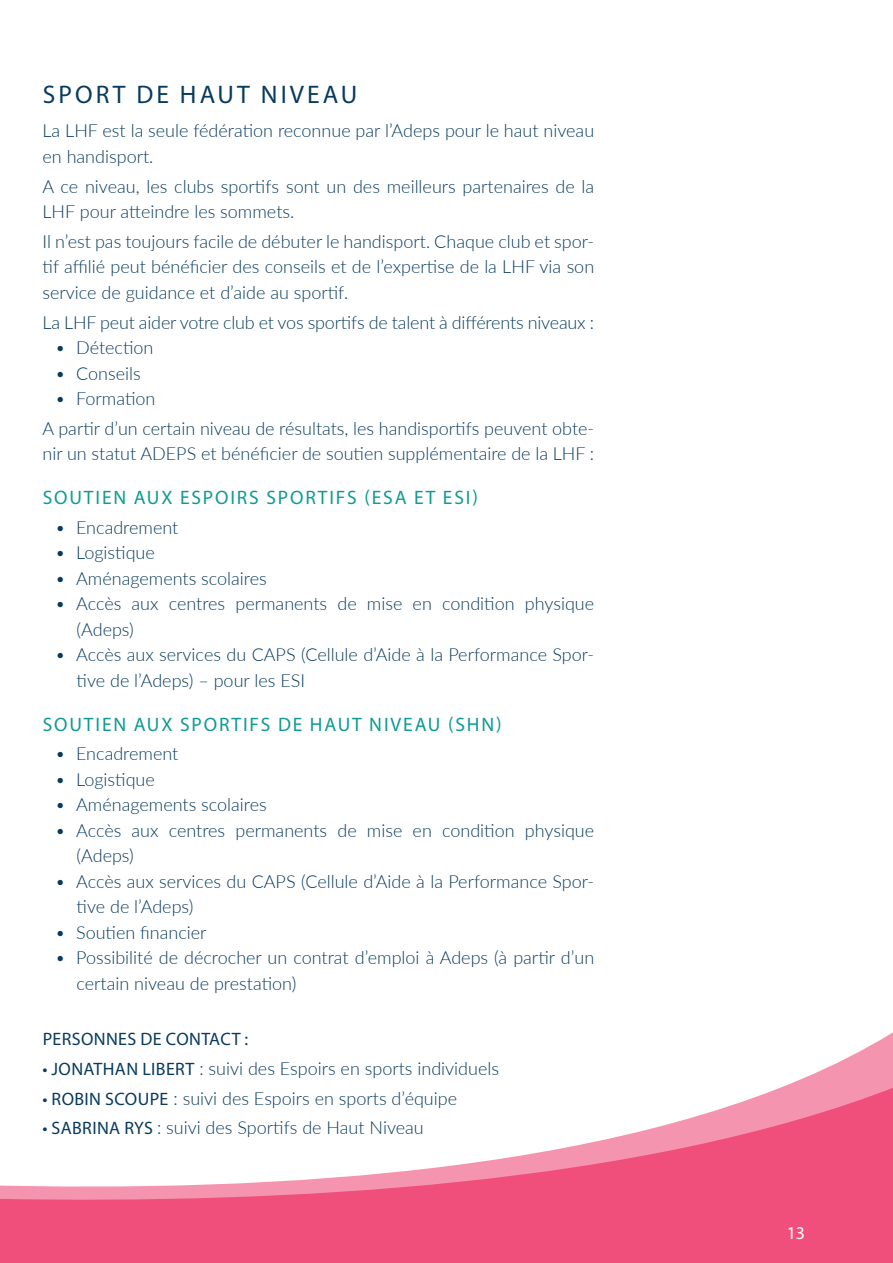
<style>
.page{position:relative;width:893px;height:1263px;background:#fff}
.page>*{position:absolute;margin:0;border:0;box-sizing:border-box;transform-origin:0 0}
.titre_1{font:25.5px "Myriad Pro";letter-spacing:.12em;color:#083b5e}
.titre_2{font:19.5px "Myriad Pro";letter-spacing:.095em;color:#0f9a94}
.texte_courant{font:300 18px/25.5px "Lato";color:#083b5e}
.bullet{font:300 18px/25.5px "Lato";color:#083b5e}
.texte_courant-2{font:18px "Myriad Pro";letter-spacing:.02em;color:#083b5e}
.t1{font:18px "Myriad Pro";color:#fff}
.s1{font-family:"Myriad Pro";font-weight:400}
</style>
<div class="page">
<svg style="left:0;top:1032px;width:893px;height:231px"></svg>
<p class="titre_1" style="left:43px;top:79px;width:316px">SPORT DE HAUT NIVEAU</p>
<p class="texte_courant" style="left:43px;top:117px;width:553px">La LHF est la seule fédération reconnue par l’Adeps pour le haut niveau en handisport.</p>
<p class="texte_courant" style="left:43px;top:173px;width:553px">A ce niveau, les clubs sportifs sont un des meilleurs partenaires de la<br>LHF pour atteindre les sommets.</p>
<p class="texte_courant" style="left:43px;top:228px;width:553px;text-align:justify">Il n’est pas toujours facile de débuter le handisport. Chaque club et spor&shy;tif affilié peut bénéficier des conseils et de l’expertise de la LHF via son service de guidance et d’aide au sportif.</p>
<p class="texte_courant" style="left:43px;top:309px;width:553px">La LHF peut aider votre club et vos sportifs de talent à différents niveaux :</p>
<p class="bullet" style="left:55px;top:334px;width:100px">• Détection</p>
<p class="bullet" style="left:55px;top:360px;width:87px">• Conseils</p>
<p class="bullet" style="left:55px;top:385px;width:102px">• Formation</p>
<p class="texte_courant" style="left:43px;top:415px;width:553px">A partir d’un certain niveau de résultats, les handisportifs peuvent obte&shy;nir un statut ADEPS et bénéficier de soutien supplémentaire de la LHF :</p>
<p class="titre_2" style="left:43px;top:485px;width:437px">SOUTIEN AUX ESPOIRS SPORTIFS (ESA ET ESI)</p>
<p class="bullet" style="left:55px;top:514px;width:125px">• Encadrement</p>
<p class="bullet" style="left:55px;top:539px;width:101px">• Logistique</p>
<p class="bullet" style="left:55px;top:565px;width:213px">• Aménagements scolaires</p>
<p class="bullet" style="left:77px;top:590px;width:519px;text-indent:-21px">• Accès aux centres permanents de mise en condition physique (Adeps)</p>
<p class="bullet" style="left:77px;top:641px;width:519px;text-indent:-21px">• Accès aux services du CAPS (Cellule d’Aide à la Performance Spor&shy;tive de l’Adeps) – pour les ESI</p>
<p class="titre_2" style="left:43px;top:712px;width:460px">SOUTIEN AUX SPORTIFS DE HAUT NIVEAU (SHN)</p>
<p class="bullet" style="left:55px;top:740px;width:125px">• Encadrement</p>
<p class="bullet" style="left:55px;top:766px;width:101px">• Logistique</p>
<p class="bullet" style="left:55px;top:791px;width:213px">• Aménagements scolaires</p>
<p class="bullet" style="left:77px;top:817px;width:519px;text-indent:-21px">• Accès aux centres permanents de mise en condition physique (Adeps)</p>
<p class="bullet" style="left:77px;top:868px;width:519px;text-indent:-21px">• Accès aux services du CAPS (Cellule d’Aide à la Performance Spor&shy;tive de l’Adeps)</p>
<p class="bullet" style="left:55px;top:919px;width:153px">• Soutien financier</p>
<p class="bullet" style="left:77px;top:944px;width:519px;text-indent:-21px">• Possibilité de décrocher un contrat d’emploi à Adeps (à partir d’un certain niveau de prestation)</p>
<p class="texte_courant-2" style="left:43px;top:1028px;width:207px">PERSONNES DE CONTACT :</p>
<p class="texte_courant" style="left:43px;top:1055px;width:458px"><span class="s1">• JONATHAN LIBERT</span> : suivi des Espoirs en sports individuels</p>
<p class="texte_courant" style="left:43px;top:1085px;width:416px"><span class="s1">• ROBIN SCOUPE</span> : suivi des Espoirs en sports d’équipe</p>
<p class="texte_courant" style="left:43px;top:1114px;width:383px"><span class="s1">• SABRINA RYS</span> : suivi des Sportifs de Haut Niveau</p>
<p class="t1" style="left:787px;top:1222px;width:20px">13</p>
</div>
